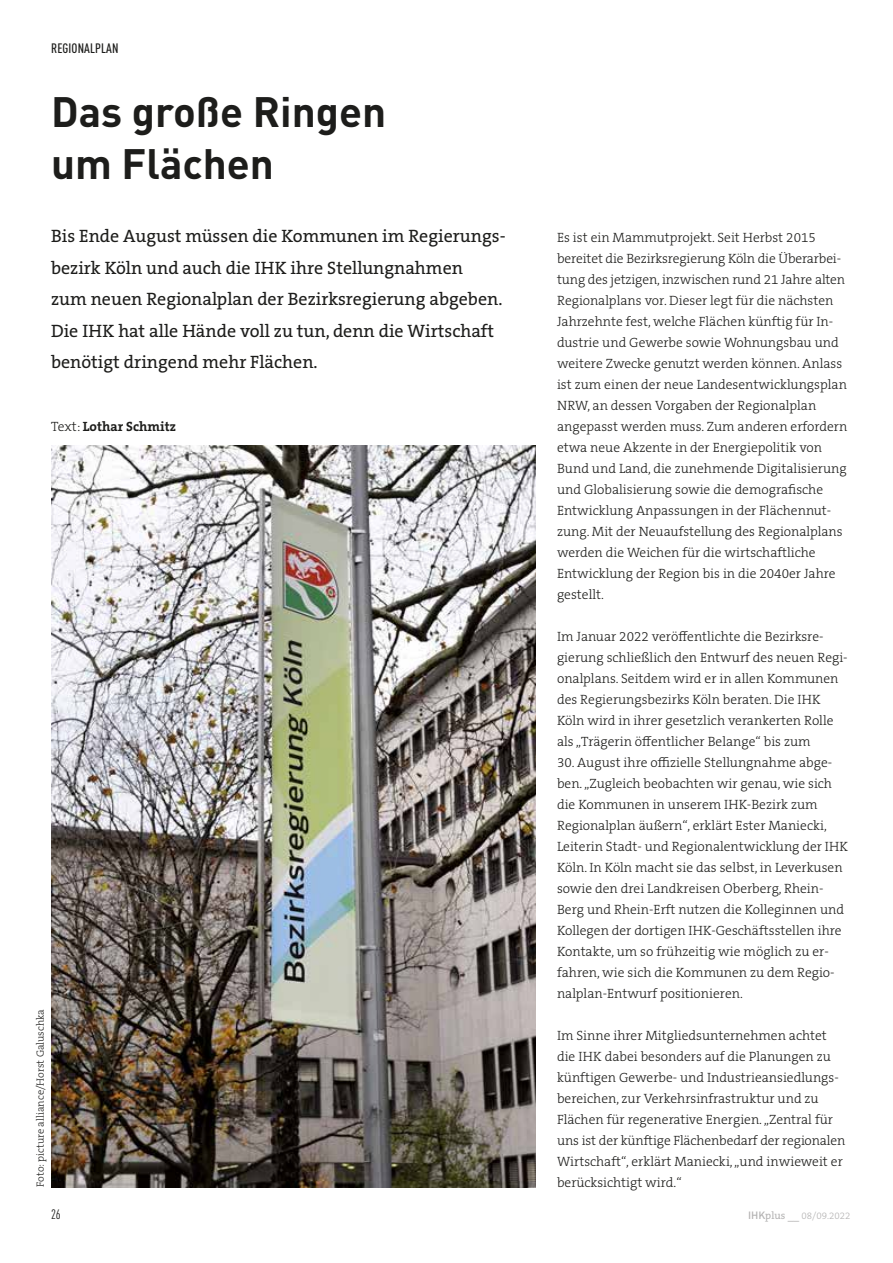
<style>
.page{position:relative;width:893px;height:1263px;background:#fff}
.page>*{position:absolute;margin:0;border:0;box-sizing:border-box;transform-origin:0 0}
.t1{font:700 42px/52.5px "DINOT";color:#1d1d1b}
.t2{font:18px/31.5px "The Serif B W5 Plain";color:#1d1d1b}
.t3{font:300 13.5px/21px "The Serif B W3";color:#1d1d1b}
.t4{font:700 13.5px "The Serif B W7";color:#1d1d1b}
.t5{font:500 condensed 13.5px "DINOT";letter-spacing:.01em;color:#1d1d1b}
.t6{font:condensed 13.5px "DINOT";color:#1d1d1b}
.t7{font:300 10.5px "The Serif B W3";color:#1d1d1b}
.t8{font:300 9.75px "The Serif B W3";color:#b3b2b2}
.s1{font-family:"The Serif B W3";font-weight:300}
.s2{font-family:"DINOT";font-weight:500;font-size:10.5px}
.s3{font-family:"The Serif B W5 Plain";font-weight:400;font-size:10.5px}
</style>
<div class="page">
<img style="left:51px;top:445px;width:485px;height:742px">
<p class="t5" style="left:51px;top:39px;width:69px">REGIONALPLAN</p>
<h1 class="t1" style="left:51px;top:82px;width:337px">Das große Ringen um Flächen</h1>
<p class="t2" style="left:51px;top:220px;width:454px">Bis Ende August müssen die Kommunen im Regierungs&shy;bezirk Köln und auch die IHK ihre Stellungnahmen<br>zum neuen Regionalplan der Bezirksregierung abgeben.<br>Die IHK hat alle Hände voll zu tun, denn die Wirtschaft benötigt dringend mehr Flächen.</p>
<p class="t4" style="left:51px;top:418px;width:126px"><span class="s1">Text:</span> Lothar Schmitz</p>
<p class="t7" style="left:34px;top:1187px;width:180px;rotate:-90deg">Foto: picture alliance/Horst Galuschka</p>
<p class="t3" style="left:557px;top:227px;width:292px">Es ist ein Mammutprojekt. Seit Herbst 2015 bereitet die Bezirksregierung Köln die Überarbei-- tung des jetzigen, inzwischen rund 21 Jahre alten Regionalplans vor. Dieser legt für die nächsten Jahrzehnte fest, welche Flächen künftig für In&shy;dustrie und Gewerbe sowie Wohnungsbau und weitere Zwecke genutzt werden können. Anlass ist zum einen der neue Landesentwicklungsplan NRW, an dessen Vorgaben der Regionalplan angepasst werden muss. Zum anderen erfordern etwa neue Akzente in der Energiepolitik von Bund und Land, die zunehmende Digitalisierung und Globalisierung sowie die demografische Entwicklung Anpassungen in der Flächennut&shy;zung. Mit der Neuaufstellung des Regionalplans werden die Weichen für die wirtschaftliche Entwicklung der Region bis in die 2040er Jahre gestellt.</p>
<p class="t3" style="left:557px;top:626px;width:292px">Im Januar 2022 veröffentlichte die Bezirksre&shy;gierung schließlich den Entwurf des neuen Regi&shy;onalplans. Seitdem wird er in allen Kommunen des Regierungsbezirks Köln beraten. Die IHK Köln wird in ihrer gesetzlich verankerten Rolle als „Trägerin öffentlicher Belange“ bis zum</p>
<p class="t3" style="left:557px;top:752px;width:293px">30. August ihre offizielle Stellungnahme abge&shy;ben. „Zugleich beobachten wir genau, wie sich die Kommunen in unserem IHK-Bezirk zum Regionalplan äußern“, erklärt Ester Maniecki, Leiterin Stadt- und Regionalentwicklung der IHK Köln. In Köln macht sie das selbst, in Leverkusen sowie den drei Landkreisen Oberberg, Rhein-Berg und Rhein-Erft nutzen die Kolleginnen und Kollegen der dortigen IHK-Geschäftsstellen ihre Kontakte, um so frühzeitig wie möglich zu er-- fahren, wie sich die Kommunen zu dem Regio&shy;nalplan-Entwurf positionieren.</p>
<p class="t3" style="left:557px;top:1025px;width:290px">Im Sinne ihrer Mitgliedsunternehmen achtet die IHK dabei besonders auf die Planungen zu künftigen Gewerbe- und Industrieansiedlungs&shy;bereichen, zur Verkehrsinfrastruktur und zu Flächen für regenerative Energien. „Zentral für uns ist der künftige Flächenbedarf der regionalen Wirtschaft“, erklärt Maniecki, „und inwieweit er berücksichtigt wird.“</p>
<p class="t6" style="left:51px;top:1204px;width:11px">26</p>
<p class="t8" style="left:748px;top:1209px;width:104px"><span class="s2">IHK</span><span class="s3">plus __</span> 08/09.2022</p>
</div>
